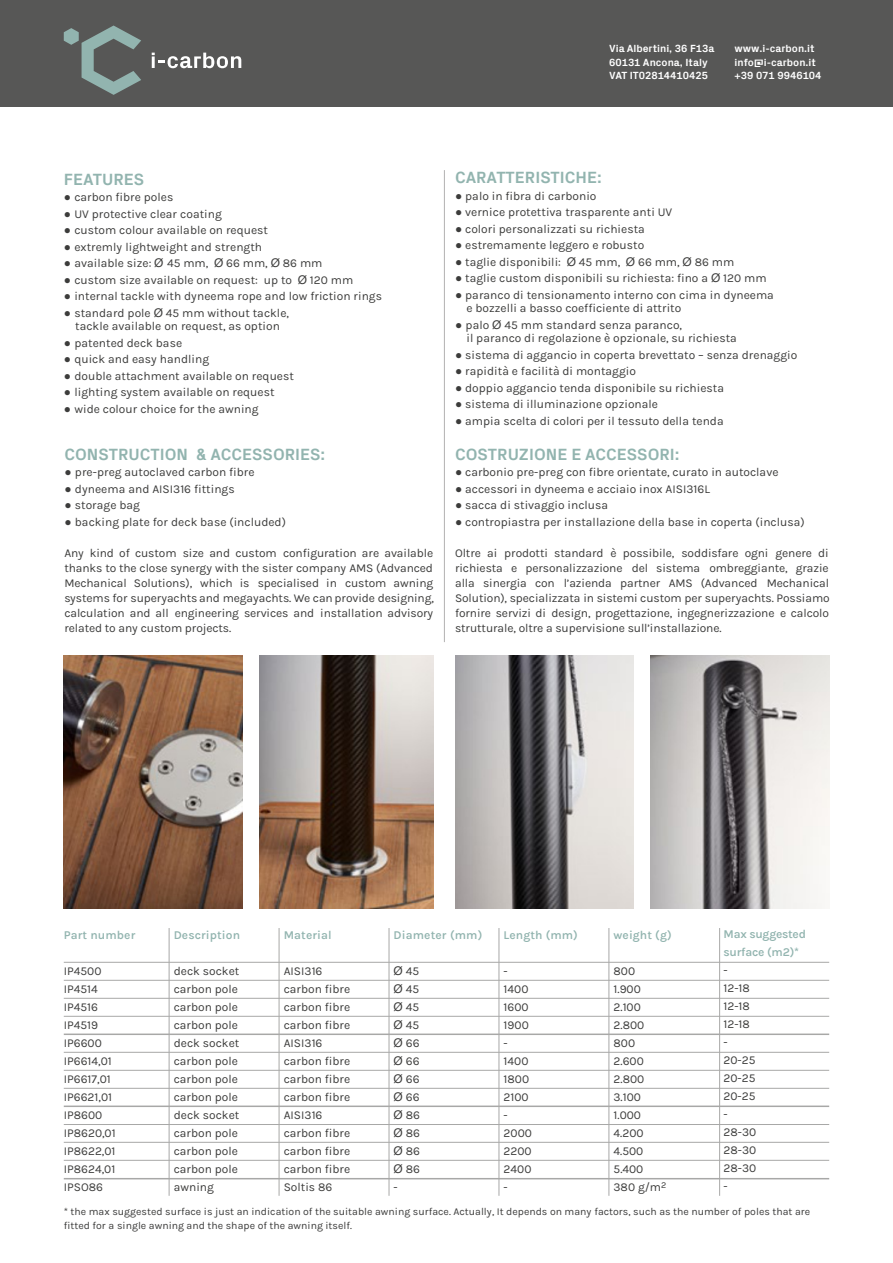
<style>
.page{position:relative;width:893px;height:1263px;background:#fff}
.page>*{position:absolute;margin:0;border:0;box-sizing:border-box;transform-origin:0 0}
.t1{font:700 16.5px "Px Grotesk";color:#92b4af}
.t2{font:12px/18px "Karla";color:#3c3c3b}
.t3{font:600 12px "Karla";letter-spacing:.01em;color:#92b4af}
.t4{font:600 12px/18px "Karla";letter-spacing:-.02em;color:#92b4af}
.t5{font:10.5px/13.5px "Karla";color:#3c3c3b}
.t6{font:700 10.5px/13.5px "Px Grotesk";color:#fff}
.s1{font-family:"Arial"}
</style>
<div class="page">
<div style="left:0;top:0;width:893px;height:106px;background:#575756"></div>
<svg style="left:64px;top:26px;width:77px;height:69px"></svg>
<svg style="left:152px;top:53px;width:89px;height:15px"></svg>
<hr style="left:169px;top:928px;width:1px;height:268px;background:#a8a8a7">
<hr style="left:279px;top:928px;width:1px;height:268px;background:#a8a8a7">
<hr style="left:389px;top:928px;width:1px;height:268px;background:#a8a8a7">
<hr style="left:499px;top:928px;width:1px;height:268px;background:#a8a8a7">
<hr style="left:608px;top:928px;width:1px;height:268px;background:#a8a8a7">
<hr style="left:719px;top:928px;width:1px;height:268px;background:#a8a8a7">
<hr style="left:64px;top:962px;width:765px;height:1px;background:#a8a8a7">
<hr style="left:64px;top:980px;width:765px;height:1px;background:#a8a8a7">
<hr style="left:64px;top:998px;width:765px;height:1px;background:#a8a8a7">
<hr style="left:64px;top:1016px;width:765px;height:1px;background:#a8a8a7">
<hr style="left:64px;top:1033px;width:765px;height:2px;background:#a8a8a7">
<hr style="left:64px;top:1070px;width:765px;height:1px;background:#a8a8a7">
<hr style="left:64px;top:1052px;width:765px;height:1px;background:#a8a8a7">
<hr style="left:64px;top:1088px;width:765px;height:1px;background:#a8a8a7">
<hr style="left:64px;top:1105px;width:765px;height:2px;background:#a8a8a7">
<hr style="left:64px;top:1178px;width:765px;height:1px;background:#a8a8a7">
<hr style="left:64px;top:1160px;width:765px;height:1px;background:#a8a8a7">
<hr style="left:64px;top:1142px;width:765px;height:1px;background:#a8a8a7">
<hr style="left:64px;top:1124px;width:765px;height:1px;background:#a8a8a7">
<img style="left:259px;top:656px;width:175px;height:253px">
<img style="left:64px;top:656px;width:178px;height:253px">
<img style="left:455px;top:656px;width:179px;height:253px">
<img style="left:651px;top:656px;width:178px;height:253px">
<hr style="left:444px;top:170px;width:1px;height:472px;background:#b3b2b2">
<p class="t6" style="left:609px;top:42px;width:107px">Via Albertini, 36 F13a<br>60131 Ancona, Italy<br>VAT IT02814410425</p>
<p class="t6" style="left:734px;top:42px;width:89px">www.i-carbon.it info@i-carbon.it +39 071 9946104</p>
<h1 class="t1" style="left:64px;top:171px;width:82px">FEATURES</h1>
<p class="t2" style="left:64px;top:188px;width:111px"><span class="s1">●</span> carbon fibre poles</p>
<p class="t2" style="left:64px;top:205px;width:160px"><span class="s1">●</span> UV protective clear coating</p>
<p class="t2" style="left:64px;top:221px;width:206px"><span class="s1">●</span> custom colour available on request</p>
<p class="t2" style="left:64px;top:238px;width:200px"><span class="s1">●</span> extremly lightweight and strength</p>
<p class="t2" style="left:64px;top:254px;width:260px"><span class="s1">●</span> available size: <span class="s1">Ø</span> 45 mm, <span class="s1">Ø</span> 66 mm, <span class="s1">Ø</span> 86 mm</p>
<p class="t2" style="left:64px;top:271px;width:291px"><span class="s1">●</span> custom size available on request: up to <span class="s1">Ø</span> 120 mm</p>
<p class="t2" style="left:64px;top:287px;width:320px"><span class="s1">●</span> internal tackle with dyneema rope and low friction rings</p>
<p class="t2" style="left:64px;top:306px;width:227px;line-height:13.5px;text-align:center"><span class="s1">●</span> standard pole <span class="s1">Ø</span> 45 mm without tackle, tackle available on request, as option</p>
<p class="t2" style="left:64px;top:334px;width:120px"><span class="s1">●</span> patented deck base</p>
<p class="t2" style="left:64px;top:350px;width:147px"><span class="s1">●</span> quick and easy handling</p>
<p class="t2" style="left:64px;top:367px;width:232px"><span class="s1">●</span> double attachment available on request</p>
<p class="t2" style="left:64px;top:383px;width:212px"><span class="s1">●</span> lighting system available on request</p>
<p class="t2" style="left:64px;top:400px;width:196px"><span class="s1">●</span> wide colour choice for the awning</p>
<h1 class="t1" style="left:64px;top:446px;width:262px">CONSTRUCTION &amp; ACCESSORIES:</h1>
<p class="t2" style="left:64px;top:463px;width:192px"><span class="s1">●</span> pre-preg autoclaved carbon fibre</p>
<p class="t2" style="left:64px;top:480px;width:172px"><span class="s1">●</span> dyneema and AISI316 fittings</p>
<p class="t2" style="left:64px;top:496px;width:77px"><span class="s1">●</span> storage bag</p>
<p class="t2" style="left:64px;top:513px;width:223px"><span class="s1">●</span> backing plate for deck base (included)</p>
<p class="t2" style="left:64px;top:546px;width:371px;line-height:15px;text-align:justify">Any kind of custom size and custom configuration are available thanks to the close synergy with the sister company AMS (Advanced Mechanical Solutions), which is specialised in custom awning systems for superyachts and megayachts. We canprovide designing, calculation and all engineering services and installation advisory related to any custom projects.</p>
<h1 class="t1" style="left:455px;top:170px;width:148px">CARATTERISTICHE:</h1>
<p class="t2" style="left:455px;top:187px;width:143px"><span class="s1">●</span> palo in fibra di carbonio</p>
<p class="t2" style="left:455px;top:203px;width:219px"><span class="s1">●</span> vernice protettiva trasparente anti UV</p>
<p class="t2" style="left:455px;top:220px;width:191px"><span class="s1">●</span> colori personalizzati su richiesta</p>
<p class="t2" style="left:455px;top:236px;width:191px"><span class="s1">●</span> estremamente leggero e robusto</p>
<p class="t2" style="left:455px;top:253px;width:281px"><span class="s1">●</span> taglie disponibili: <span class="s1">Ø</span> 45 mm, <span class="s1">Ø</span> 66 mm, <span class="s1">Ø</span> 86 mm</p>
<p class="t2" style="left:455px;top:269px;width:313px"><span class="s1">●</span> taglie custom disponibili su richiesta: fino a <span class="s1">Ø</span> 120 mm</p>
<p class="t2" style="left:466px;top:288px;width:309px;line-height:13.5px;text-indent:-11px"><span class="s1">●</span> paranco di tensionamento interno con cima in dyneema e bozzelli a basso coefficiente di attrito</p>
<p class="t2" style="left:466px;top:318px;width:272px;line-height:13.5px;text-indent:-11px"><span class="s1">●</span> palo <span class="s1">Ø</span> 45 mm standard senza paranco,<br>il paranco di regolazione è opzionale, su richiesta</p>
<p class="t2" style="left:455px;top:346px;width:344px"><span class="s1">●</span> sistema di aggancio in coperta brevettato – senza drenaggio</p>
<p class="t2" style="left:455px;top:362px;width:182px"><span class="s1">●</span> rapidità e facilità di montaggio</p>
<p class="t2" style="left:455px;top:379px;width:270px"><span class="s1">●</span> doppio aggancio tenda disponibile su richiesta</p>
<p class="t2" style="left:455px;top:395px;width:204px"><span class="s1">●</span> sistema di illuminazione opzionale</p>
<p class="t2" style="left:455px;top:412px;width:270px"><span class="s1">●</span> ampia scelta di colori per il tessuto della tenda</p>
<h1 class="t1" style="left:455px;top:446px;width:226px">COSTRUZIONE E ACCESSORI:</h1>
<p class="t2" style="left:455px;top:463px;width:325px"><span class="s1">●</span> carbonio pre-preg con fibre orientate, curato in autoclave</p>
<p class="t2" style="left:455px;top:480px;width:256px"><span class="s1">●</span> accessori in dyneema e acciaio inox AISI316L</p>
<p class="t2" style="left:455px;top:496px;width:155px"><span class="s1">●</span> sacca di stivaggio inclusa</p>
<p class="t2" style="left:455px;top:513px;width:351px"><span class="s1">●</span> contropiastra per installazione della base in coperta (inclusa)</p>
<p class="t2" style="left:455px;top:546px;width:376px;line-height:15px;text-align:justify">Oltre ai prodotti standard è possibile, soddisfare ogni genere di richiesta e personalizzazione del sistema ombreggiante, grazie alla sinergia con l’azienda partner AMS (Advanced Mechanical Solution), specializzata in sistemi custom per superyachts. Possiamo fornire servizi di design, progettazione, ingegnerizzazione e calcolo strutturale, oltre a supervisione sull’installazione.</p>
<p class="t3" style="left:64px;top:928px;width:73px">Part number</p>
<p class="t2" style="left:64px;top:962px;width:53px">IP4500<br>IP4514<br>IP4516<br>IP4519<br>IP6600<br>IP6614,01<br>IP6617,01<br>IP6621,01<br>IP8600<br>IP8620,01<br>IP8622,01<br>IP8624,01<br>IPSO86</p>
<p class="t3" style="left:174px;top:928px;width:68px">Description</p>
<p class="t2" style="left:174px;top:962px;width:67px;text-align:justify">deck socket carbon pole carbon pole carbon pole deck socket carbon pole carbon pole carbon pole deck socket carbon pole carbon pole carbon pole awning</p>
<p class="t3" style="left:284px;top:928px;width:50px">Material</p>
<p class="t2" style="left:284px;top:962px;width:68px">AISI316 carbon fibre carbon fibre carbon fibre<br>AISI316 carbon fibre carbon fibre carbon fibre<br>AISI316 carbon fibre carbon fibre carbon fibre<br>Soltis 86</p>
<p class="t3" style="left:394px;top:928px;width:90px">Diameter (mm)</p>
<p class="t2" style="left:394px;top:962px;width:28px;text-align:justify"><span class="s1">Ø</span> 45<br><span class="s1">Ø</span> 45<br><span class="s1">Ø</span> 45<br><span class="s1">Ø</span> 45<br><span class="s1">Ø</span> 66<br><span class="s1">Ø</span> 66<br><span class="s1">Ø</span> 66<br><span class="s1">Ø</span> 66<br><span class="s1">Ø</span> 86<br><span class="s1">Ø</span> 86<br><span class="s1">Ø</span> 86<br><span class="s1">Ø</span> 86 -</p>
<p class="t3" style="left:504px;top:928px;width:76px">Length (mm)</p>
<p class="t2" style="left:504px;top:962px;width:30px">-<br>1400<br>1600<br>1900 -<br>1400<br>1800<br>2100 -<br>2000<br>2200<br>2400 -</p>
<p class="t3" style="left:614px;top:928px;width:60px">weight (g)</p>
<p class="t2" style="left:614px;top:962px;width:54px">800<br>1.900<br>2.100<br>2.800<br>800<br>2.600<br>2.800<br>3.100<br>1.000<br>4.200<br>4.500<br>5.400<br>380 g/m<sup>2</sup></p>
<p class="t4" style="left:723px;top:925px;width:84px">Max suggested surface (m2)*</p>
<p class="t2" style="left:723px;top:961px;width:34px">-<br>12-18<br>12-18<br>12-18 -<br>20-25<br>20-25<br>20-25 -<br>28-30<br>28-30<br>28-30 -</p>
<p class="t5" style="left:64px;top:1205px;width:748px">* the max suggested surface is just an indication of the suitable awning surface. Actually, It depends on many factors, such as the number of poles that are fitted for a single awning and the shape of the awning itself.</p>
</div>
